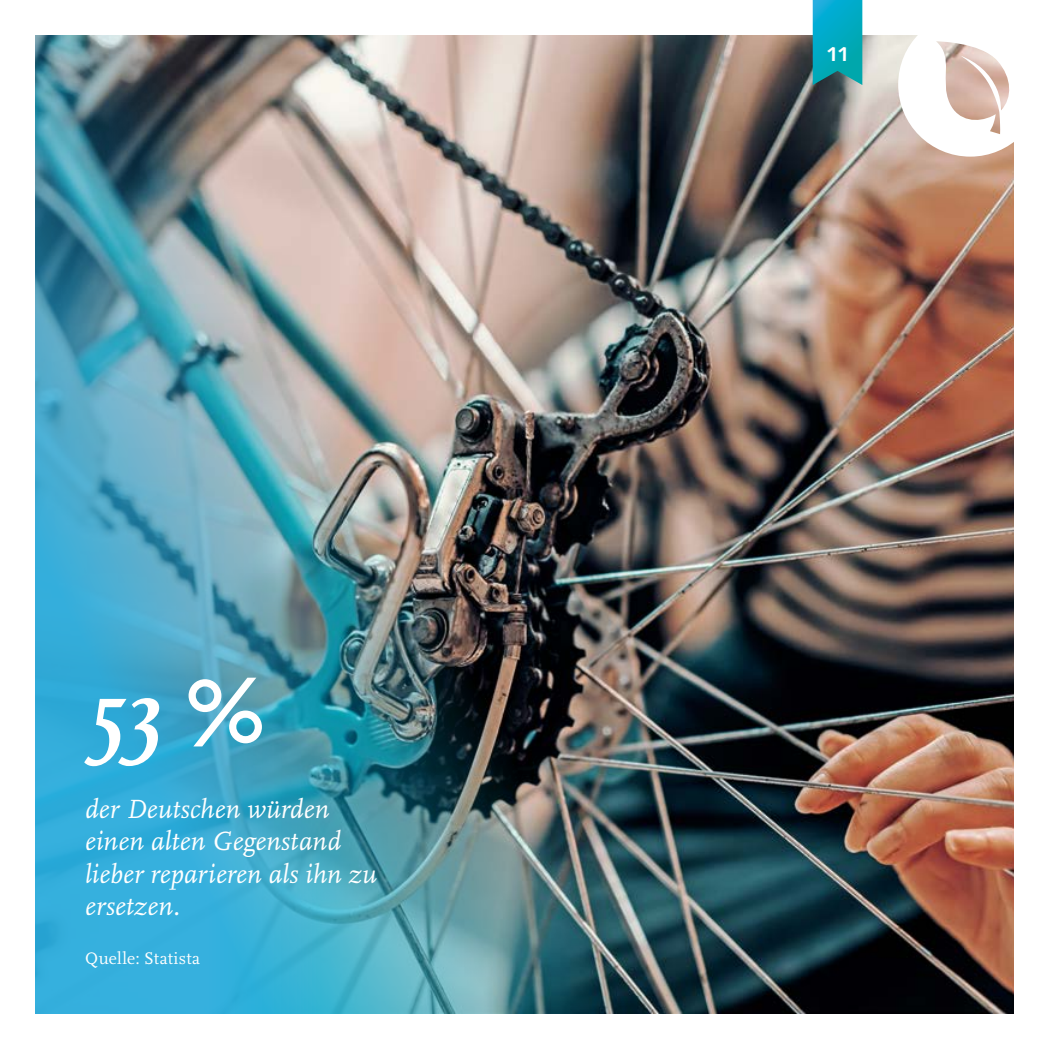
<style>
.page{position:relative;width:1049px;height:1049px;background:#fff}
.page>*{position:absolute;margin:0;border:0;box-sizing:border-box;transform-origin:0 0}
.t1{font:italic 700 93.75px "Scala OT";color:#fff}
.t2{font:italic 27.5px/32.5px "Scala OT";letter-spacing:.005em;color:#fff}
.t3{font:700 20px "Linotype Syntax Com";color:#fff}
.t4{font:17.5px "Scala OT";letter-spacing:.02em;color:#fff}
</style>
<div class="page">
<img style="left:35px;top:35px;width:978px;height:978px">
<svg style="left:813px;top:0;width:49px;height:85px;background:#08a3b8"></svg>
<svg style="left:898px;top:35px;width:116px;height:122px"></svg>
<h1 class="t1" style="left:85px;top:660px;width:182px">53 %</h1>
<p class="t2" style="left:85px;top:793px;width:293px">der Deutschen würden einen alten Gegenstand lieber reparieren als ihn zu ersetzen.</p>
<p class="t4" style="left:85px;top:949px;width:117px">Quelle: Statista</p>
<p class="t3" style="left:826px;top:42px;width:24px">11</p>
</div>
